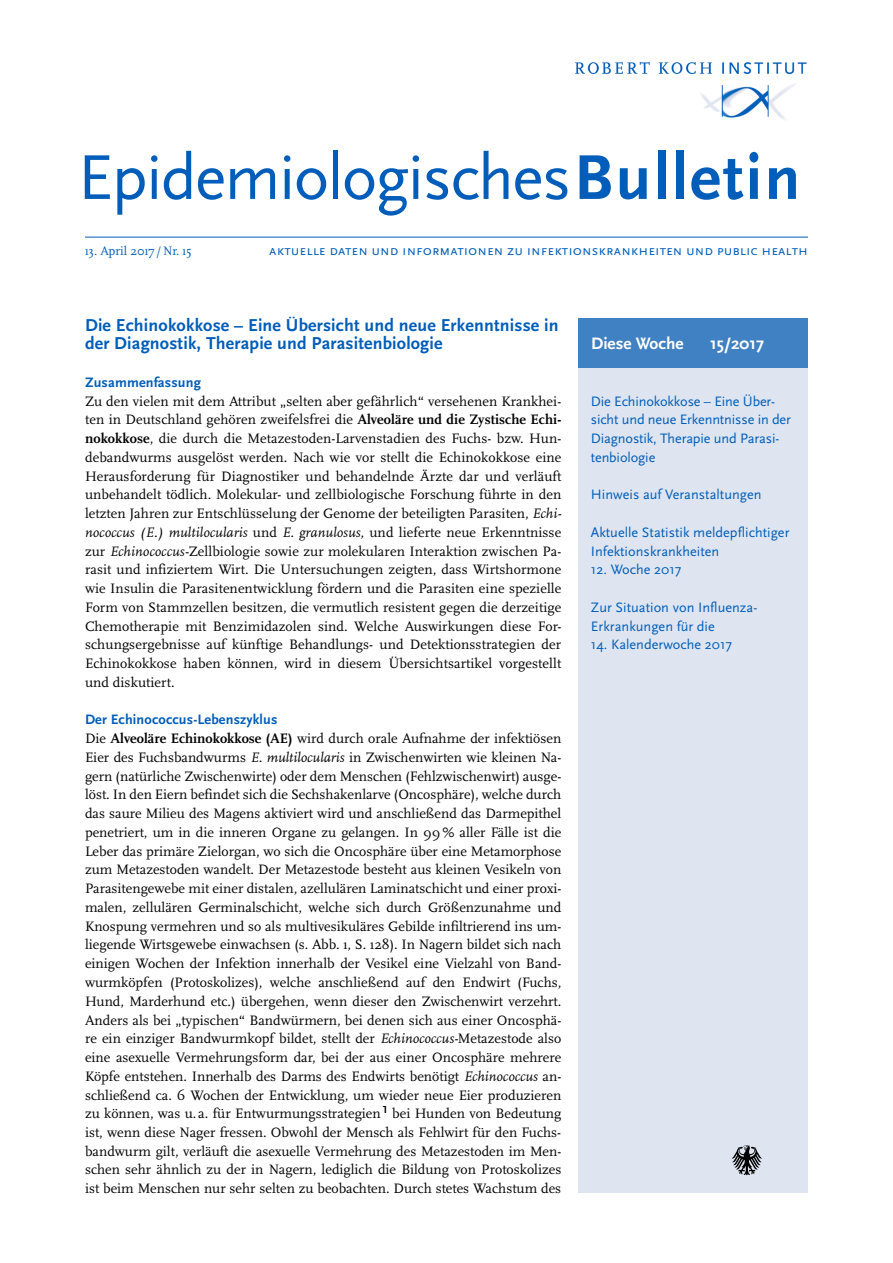
<style>
.page{position:relative;width:893px;height:1263px;background:#fff}
.page>*{position:absolute;margin:0;border:0;box-sizing:border-box;transform-origin:0 0}
.t1{font:66px "Scala Sans Pro";letter-spacing:-.02em;color:#005db9}
.t2{font:700 18px/18.8px "Scala Sans Pro";letter-spacing:.01em;color:#005db9}
.t3{font:700 17.25px "Scala Sans Pro";color:#fff}
.t4{font:14.25px/18.8px "Scala Pro";letter-spacing:.005em;color:#000;text-align:justify}
.t5{font:14.25px/18.8px "Scala Sans Pro";color:#005db9}
.t6{font:700 14.25px "Scala Sans Pro";letter-spacing:.01em;color:#005db9}
.t7{font:12.75px "Scala Pro";color:#005db9}
.s1{font-weight:700}
.s2{font-family:"Scala Sans Pro"}
.s3{font-style:italic}
</style>
<div class="page">
<hr style="left:85px;top:237px;width:723px;height:1px;background:#005db9">
<img style="left:575px;top:61px;width:232px;height:59px">
<div style="left:578px;top:318px;width:230px;height:875px;background:#dee5f0"></div>
<div style="left:578px;top:318px;width:230px;height:50px;background:#4081c3"></div>
<svg style="left:732px;top:1145px;width:30px;height:31px"></svg>
<h1 class="t1" style="left:78px;top:139px;width:724px">Epidemiologisches<span class="s1">Bulletin</span></h1>
<p class="t7" style="left:85px;top:243px;width:108px">13. April 2017 /Nr. 15</p>
<p class="t5" style="left:269px;top:241px;width:540px">aktuelle daten und informationen zu infektionskrankheiten und public health</p>
<p class="t2" style="left:85px;top:315px;width:475px">Die Echinokokkose – Eine Übersicht und neue Erkenntnisse in der Diagnostik, Therapie und Parasitenbiologie</p>
<p class="t6" style="left:85px;top:374px;width:117px">Zusammenfassung</p>
<p class="t4" style="left:85px;top:391px;width:478px">Zu den vielen mit dem Attribut <span class="s2">„</span>selten aber gefährlich<span class="s2">“</span> versehenen Krankhei&shy;ten in Deutschland gehören zweifelsfrei die <span class="s1">Alveoläre und die Zystische Echi&shy;nokokkose</span>, die durch die Metazestoden-Larvenstadien des Fuchs- bzw. Hun&shy;debandwurms ausgelöst werden. Nach wie vor stellt die Echinokokkose eine Herausforderung für Diagnostiker und behandelnde Ärzte dar und verläuft unbehandelt tödlich. Molekular- und zellbiologische Forschung führte in den letzten Jahren zur Entschlüsselung der Genome der beteiligten Parasiten, <span class="s3">Echi&shy;nococcus (E.) multilocularis</span> und <span class="s3">E. granulosus,</span> und lieferte neue Erkenntnisse zur <span class="s3">Echinococcus-</span>Zellbiologie sowie zur molekularen Interaktion zwischen Pa&shy;rasit und infiziertem Wirt. Die Untersuchungen zeigten, dass Wirtshormone wie Insulin die Parasitenentwicklung fördern und die Parasiten eine spezielle Form von Stammzellen besitzen, die vermutlich resistent gegen die derzeitige Chemotherapie mit Benzimidazolen sind. Welche Auswirkungen diese For&shy;schungsergebnisse auf künftige Behandlungs- und Detektionsstrategien der Echinokokkose haben können, wird in diesem Übersichtsartikel vorgestellt und diskutiert.</p>
<p class="t6" style="left:85px;top:711px;width:194px">Der Echinococcus-Lebenszyklus</p>
<p class="t4" style="left:85px;top:729px;width:478px">Die <span class="s1">Alveoläre Echinokokkose (AE)</span> wird durch orale Aufnahme der infektiösen Eier des Fuchsbandwurms <span class="s3">E. multilocularis</span> in Zwischenwirten wie kleinen Na&shy;gern (natürliche Zwischenwirte) oder dem Menschen (Fehlzwischenwirt) ausge&shy;löst. In den Eiern befindet sich die Sechshakenlarve (Oncosphäre), welche durch das saure Milieu des Magens aktiviert wird und anschließend das Darmepithel penetriert, um in die inneren Organe zu gelangen. In 99% aller Fälle ist die Leber das primäre Zielorgan, wo sich die Oncosphäre über eine Metamorphose zum Metazestoden wandelt. Der Metazestode besteht aus kleinen Vesikeln von Parasitengewebe mit einer distalen, azellulären Laminatschicht und einer proxi&shy;malen, zellulären Germinalschicht, welche sich durch Größenzunahme und Knospung vermehren und so als multivesikuläres Gebilde infiltrierend ins um&shy;liegende Wirtsgewebe einwachsen (s. Abb. 1, S. 128). In Nagern bildet sich nach einigen Wochen der Infektion innerhalb der Vesikel eine Vielzahl von Band&shy;wurmköpfen (Protoskolizes), welche anschließend auf den Endwirt (Fuchs, Hund, Marderhund etc.) übergehen, wenn dieser den Zwischenwirt verzehrt.<br>Anders als bei <span class="s2">„</span>typischen<span class="s2">“</span> Bandwürmern, bei denen sich aus einer Oncosphä&shy;re ein einziger Bandwurmkopf bildet, stellt der <span class="s3">Echinococcus-</span>Metazestode also eine asexuelle Vermehrungsform dar, bei der aus einer Oncosphäre mehrere Köpfe entstehen. Innerhalb des Darms des Endwirts benötigt <span class="s3">Echinococcus</span> an&shy;schließend ca. 6 Wochen der Entwicklung, um wieder neue Eier produzieren zu können, was u. a. für Entwurmungsstrategien <sup>1</sup> bei Hunden von Bedeutung ist, wenn diese Nager fressen. Obwohl der Mensch als Fehlwirt für den Fuchs&shy;bandwurm gilt, verläuft die asexuelle Vermehrung des Metazestoden im Men&shy;schen sehr ähnlich zu der in Nagern, lediglich die Bildung von Protoskolizes ist beim Menschen nur sehr selten zu beobachten. Durch stetes Wachstum des</p>
<p class="t3" style="left:591px;top:334px;width:94px">Diese Woche</p>
<p class="t3" style="left:710px;top:334px;width:56px">15/2017</p>
<p class="t5" style="left:591px;top:391px;width:202px">Die Echinokokkose – Eine Über&shy;sicht und neue Erkenntnisse in der<br>Diagnostik, Therapie und Parasi&shy;tenbiologie</p>
<p class="t5" style="left:591px;top:485px;width:172px">Hinweis auf Veranstaltungen</p>
<p class="t5" style="left:591px;top:523px;width:200px">Aktuelle Statistik meldepflichtiger<br>Infektionskrankheiten</p>
<p class="t5" style="left:591px;top:560px;width:92px">12. Woche 2017</p>
<p class="t5" style="left:591px;top:598px;width:168px">Zur Situation von Influenza-<br>Erkrankungen für die</p>
<p class="t5" style="left:591px;top:635px;width:143px">14. Kalenderwoche 2017</p>
</div>
